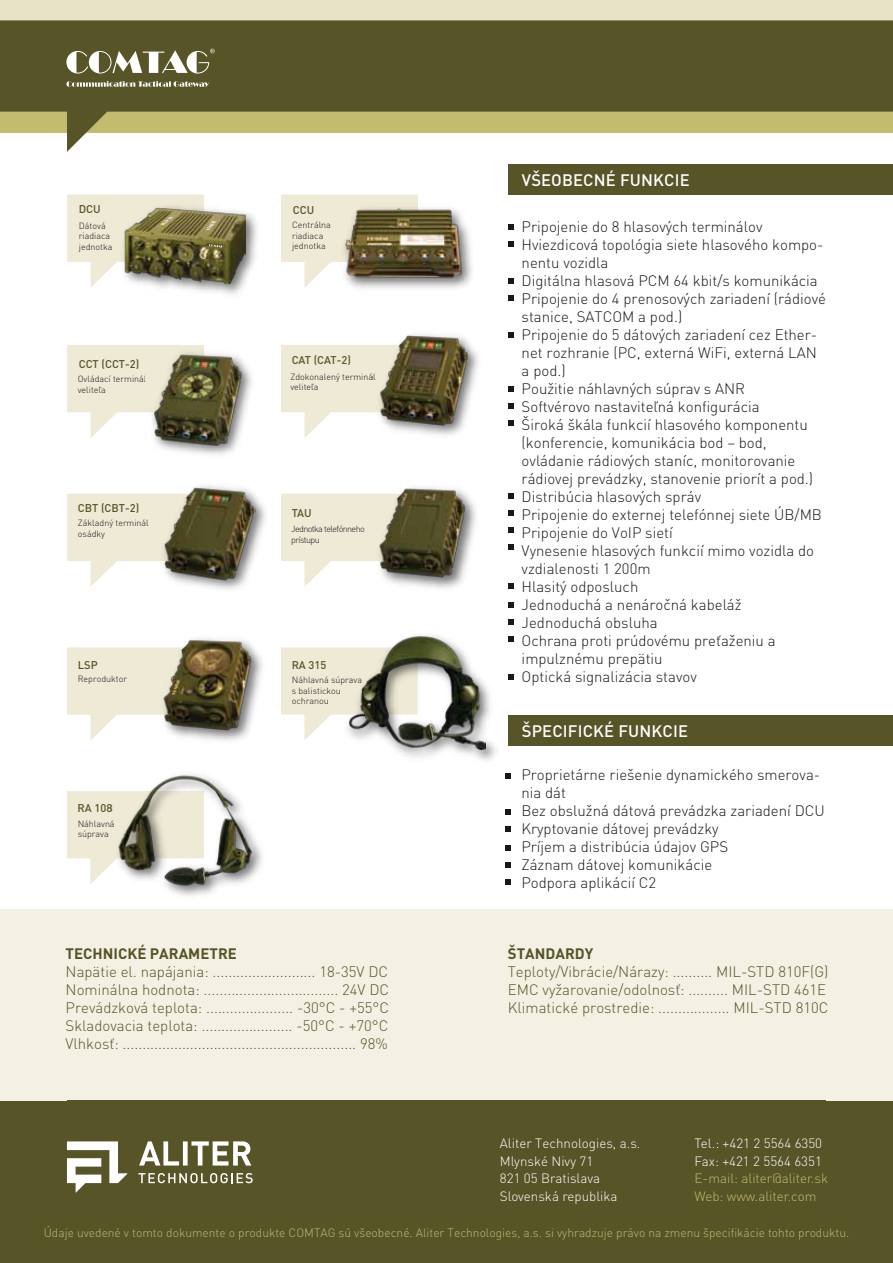
<style>
.page{position:relative;width:893px;height:1263px;background:#fff}
.page>*{position:absolute;margin:0;border:0;box-sizing:border-box;transform-origin:0 0}
.t1{font:500 16.5px "DIN Pro";letter-spacing:.01em;color:#fff}
.t2{font:300 15px/18px "DIN Pro";color:#1a171c}
.t3{font:300 15px/18px "DIN Pro";color:#575428;text-align:justify}
.t4{font:700 15px "DIN Pro";color:#575428}
.t5{font:300 13.35px/17.9px "DIN Pro";color:#fff}
.t6{font:300 13.35px/17.9px "DIN Pro";color:#c3bb6e}
.t7{font:300 12px "DIN Pro";color:#c3bb6e}
.t8{font:500 11.1px "DIN Pro";color:#575428}
.t9{font:300 8.85px/10.6px "DIN Pro";color:#1a171c}
.t10{font:300 8.85px/10.6px "DIN Pro";letter-spacing:-.065em;color:#1a171c}
</style>
<div class="page">
<div style="left:0;top:909px;width:893px;height:200px;background:#f3f1e3"></div>
<div style="left:0;top:1101px;width:893px;height:162px;background:#575428"></div>
<svg style="left:505px;top:773px;width:6px;height:6px"></svg>
<svg style="left:505px;top:809px;width:6px;height:6px"></svg>
<svg style="left:505px;top:826px;width:6px;height:6px"></svg>
<svg style="left:505px;top:845px;width:6px;height:5px"></svg>
<svg style="left:505px;top:862px;width:6px;height:6px"></svg>
<svg style="left:505px;top:879px;width:6px;height:6px"></svg>
<svg style="left:508px;top:224px;width:6px;height:6px"></svg>
<svg style="left:508px;top:241px;width:6px;height:6px"></svg>
<svg style="left:508px;top:278px;width:6px;height:6px"></svg>
<svg style="left:508px;top:295px;width:6px;height:6px"></svg>
<svg style="left:508px;top:332px;width:6px;height:6px"></svg>
<svg style="left:508px;top:386px;width:6px;height:6px"></svg>
<svg style="left:508px;top:403px;width:6px;height:6px"></svg>
<svg style="left:508px;top:420px;width:6px;height:6px"></svg>
<svg style="left:508px;top:493px;width:6px;height:6px"></svg>
<svg style="left:508px;top:510px;width:6px;height:6px"></svg>
<svg style="left:508px;top:527px;width:6px;height:6px"></svg>
<svg style="left:508px;top:544px;width:6px;height:6px"></svg>
<svg style="left:508px;top:583px;width:6px;height:5px"></svg>
<svg style="left:508px;top:602px;width:6px;height:6px"></svg>
<svg style="left:508px;top:619px;width:6px;height:6px"></svg>
<svg style="left:508px;top:637px;width:6px;height:5px"></svg>
<svg style="left:508px;top:674px;width:6px;height:6px"></svg>
<div style="left:0;top:0;width:893px;height:20px;background:#e8e3c7"></div>
<svg style="left:0;top:20px;width:893px;height:132px;background:#817e53"></svg>
<svg style="left:281px;top:195px;width:137px;height:93px"></svg>
<img style="left:337px;top:201px;width:135px;height:87px">
<img style="left:340px;top:204px;width:127px;height:84px">
<svg style="left:281px;top:345px;width:91px;height:93px"></svg>
<img style="left:372px;top:345px;width:107px;height:91px">
<img style="left:376px;top:334px;width:94px;height:94px">
<svg style="left:67px;top:345px;width:77px;height:93px"></svg>
<img style="left:144px;top:345px;width:108px;height:110px">
<img style="left:151px;top:350px;width:95px;height:98px">
<svg style="left:67px;top:494px;width:89px;height:93px"></svg>
<img style="left:156px;top:485px;width:110px;height:105px">
<img style="left:161px;top:486px;width:95px;height:96px">
<svg style="left:281px;top:494px;width:91px;height:93px"></svg>
<img style="left:372px;top:493px;width:104px;height:96px">
<img style="left:375px;top:487px;width:95px;height:94px">
<svg style="left:67px;top:647px;width:89px;height:93px"></svg>
<img style="left:156px;top:647px;width:106px;height:94px">
<img style="left:161px;top:638px;width:94px;height:94px">
<div style="left:508px;top:715px;width:385px;height:30px;background:#575428"></div>
<div style="left:508px;top:164px;width:385px;height:31px;background:#575428"></div>
<svg style="left:281px;top:647px;width:59px;height:93px"></svg>
<img style="left:340px;top:635px;width:156px;height:126px">
<img style="left:349px;top:636px;width:137px;height:113px">
<svg style="left:67px;top:791px;width:44px;height:93px"></svg>
<img style="left:111px;top:791px;width:152px;height:105px">
<img style="left:116px;top:774px;width:138px;height:112px">
<svg style="left:139px;top:1141px;width:112px;height:24px"></svg>
<svg style="left:67px;top:1141px;width:61px;height:52px"></svg>
<svg style="left:138px;top:1173px;width:115px;height:10px"></svg>
<img style="left:179px;top:213px;width:78px;height:82px">
<img style="left:224px;top:210px;width:22px;height:75px">
<svg style="left:67px;top:195px;width:157px;height:93px;background:#b4af94"></svg>
<svg style="left:66px;top:81px;width:143px;height:6px"></svg>
<svg style="left:66px;top:49px;width:149px;height:25px"></svg>
<p class="t8" style="left:79px;top:201px;width:23px">DCU</p>
<p class="t9" style="left:79px;top:220px;width:35px">Dátová riadiaca jednotka</p>
<p class="t8" style="left:79px;top:357px;width:62px">CCT (CCT-2)</p>
<p class="t9" style="left:78px;top:374px;width:70px">Ovládací terminál veliteľa</p>
<p class="t8" style="left:78px;top:500px;width:63px">CBT (CBT-2)</p>
<p class="t9" style="left:78px;top:517px;width:72px">Základný terminál osádky</p>
<p class="t8" style="left:78px;top:657px;width:21px">LSP</p>
<p class="t9" style="left:78px;top:673px;width:51px">Reproduktor</p>
<p class="t8" style="left:78px;top:801px;width:36px">RA 108</p>
<p class="t9" style="left:78px;top:818px;width:38px">Náhlavná súprava</p>
<p class="t8" style="left:293px;top:202px;width:23px">CCU</p>
<p class="t9" style="left:292px;top:219px;width:40px">Centrálna riadiaca jednotka</p>
<p class="t8" style="left:292px;top:353px;width:61px">CAT (CAT-2)</p>
<p class="t9" style="left:290px;top:371px;width:87px">Zdokonalený terminál veliteľa</p>
<p class="t8" style="left:292px;top:506px;width:22px">TAU</p>
<p class="t10" style="left:291px;top:523px;width:75px">Jednotka telefónneho prístupu</p>
<p class="t8" style="left:292px;top:657px;width:36px">RA 315</p>
<p class="t9" style="left:292px;top:674px;width:72px">Náhlavná súprava s balistickou ochranou</p>
<p class="t4" style="left:66px;top:943px;width:173px">TECHNICKÉ PARAMETRE</p>
<p class="t3" style="left:66px;top:962px;width:325px">Napätie el. napájania: .......................... 18-35V DC Nominálna hodnota: .................................. 24V DC Prevádzková teplota: ...................... -30°C - +55°C Skladovacia teplota: ....................... -50°C - +70°C Vlhkosť: ........................................................... 98%</p>
<p class="t1" style="left:522px;top:169px;width:169px">VŠEOBECNÉ FUNKCIE</p>
<p class="t2" style="left:522px;top:217px;width:306px">Pripojenie do 8 hlasových terminálov Hviezdicová topológia siete hlasového kompo&shy;nentu vozidla<br>Digitálna hlasová PCM 64 kbit/s komunikácia Pripojenie do 4 prenosových zariadení (rádiové stanice, SATCOM a pod.)<br>Pripojenie do 5 dátových zariadení cez Ether&shy;net rozhranie (PC, externá WiFi, externá LAN a pod.)<br>Použitie náhlavných súprav s ANR<br>Softvérovo nastaviteľná konfigurácia<br>Široká škála funkcií hlasového komponentu (konferencie, komunikácia bod – bod, ovládanie rádiových staníc, monitorovanie rádiovej prevádzky, stanovenie priorít a pod.)<br>Distribúcia hlasových správ<br>Pripojenie do externej telefónnej siete ÚB/MB Pripojenie do VoIP sietí<br>Vynesenie hlasových funkcií mimo vozidla do vzdialenosti 1 200m<br>Hlasitý odposluch<br>Jednoduchá a nenáročná kabeláž<br>Jednoduchá obsluha<br>Ochrana proti prúdovému preťaženiu a impulznému prepätiu<br>Optická signalizácia stavov</p>
<p class="t1" style="left:522px;top:719px;width:168px">ŠPECIFICKÉ FUNKCIE</p>
<p class="t2" style="left:521px;top:765px;width:305px">Proprietárne riešenie dynamického smerova&shy;nia dát<br>Bez obslužná dátová prevádzka zariadení DCU<br>Kryptovanie dátovej prevádzky<br>Príjem a distribúcia údajov GPS<br>Záznam dátovej komunikácie<br>Podpora aplikácií C2</p>
<p class="t4" style="left:508px;top:944px;width:87px">ŠTANDARDY</p>
<p class="t3" style="left:508px;top:962px;width:322px;text-align:left">Teploty/Vibrácie/Nárazy: .......... MIL-STD 810F(G)<br>EMC vyžarovanie/odolnosť: .......... MIL-STD 461E<br>Klimatické prostredie: .................. MIL-STD 810C</p>
<p class="t5" style="left:500px;top:1133px;width:142px">Aliter Technologies, a.s.<br>Mlynské Nivy 71<br>821 05 Bratislava<br>Slovenská republika</p>
<p class="t5" style="left:695px;top:1133px;width:129px">Tel.: +421 2 5564 6350<br>Fax: +421 2 5564 6351</p>
<p class="t6" style="left:695px;top:1169px;width:135px">E-mail: aliter@aliter.sk<br>Web: www.aliter.com</p>
<p class="t7" style="left:44px;top:1224px;width:807px">Údaje uvedené v tomto dokumente o produkte COMTAG sú všeobecné. Aliter Technologies, a.s. si vyhradzuje právo na zmenu špecifikácie tohto produktu.</p>
</div>
